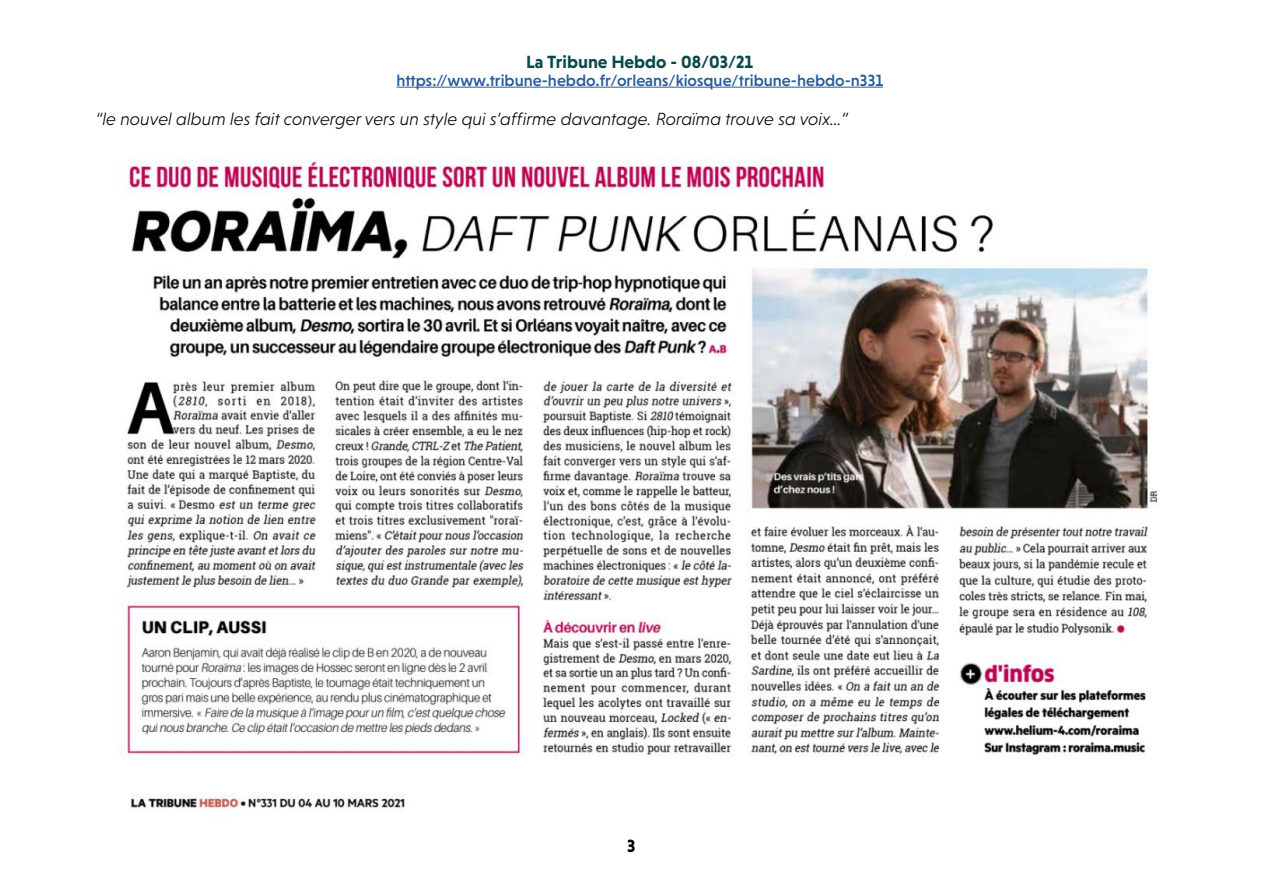
<style>
.page{position:relative;width:1263px;height:893px;background:#fff}
.page>*{position:absolute;margin:0;border:0;box-sizing:border-box;transform-origin:0 0}
.t1{font:italic 300 18px "Niveau Grotesk";color:#000}
.t2{font:700 18px "Niveau Grotesk";color:#0b4947}
.t3{font:700 18px "Niveau Grotesk";color:#000}
.t4{font:500 16.5px "Niveau Grotesk";color:#275b9b}
</style>
<div class="page">
<hr style="left:396px;top:87px;width:487px;height:1px;background:#275b9b">
<img style="left:119px;top:158px;width:1039px;height:652px">
<p class="t2" style="left:526px;top:51px;width:228px">La Tribune Hebdo - 08/03/21</p>
<p class="t4" style="left:396px;top:70px;width:488px">https://www.tribune-hebdo.fr/orleans/kiosque/tribune-hebdo-n331</p>
<p class="t1" style="left:96px;top:109px;width:754px">“le nouvel album les fait converger vers un style qui s’affirme davantage. Roraïma trouve sa voix…”</p>
<p class="t3" style="left:627px;top:836px;width:10px">3</p>
</div>
